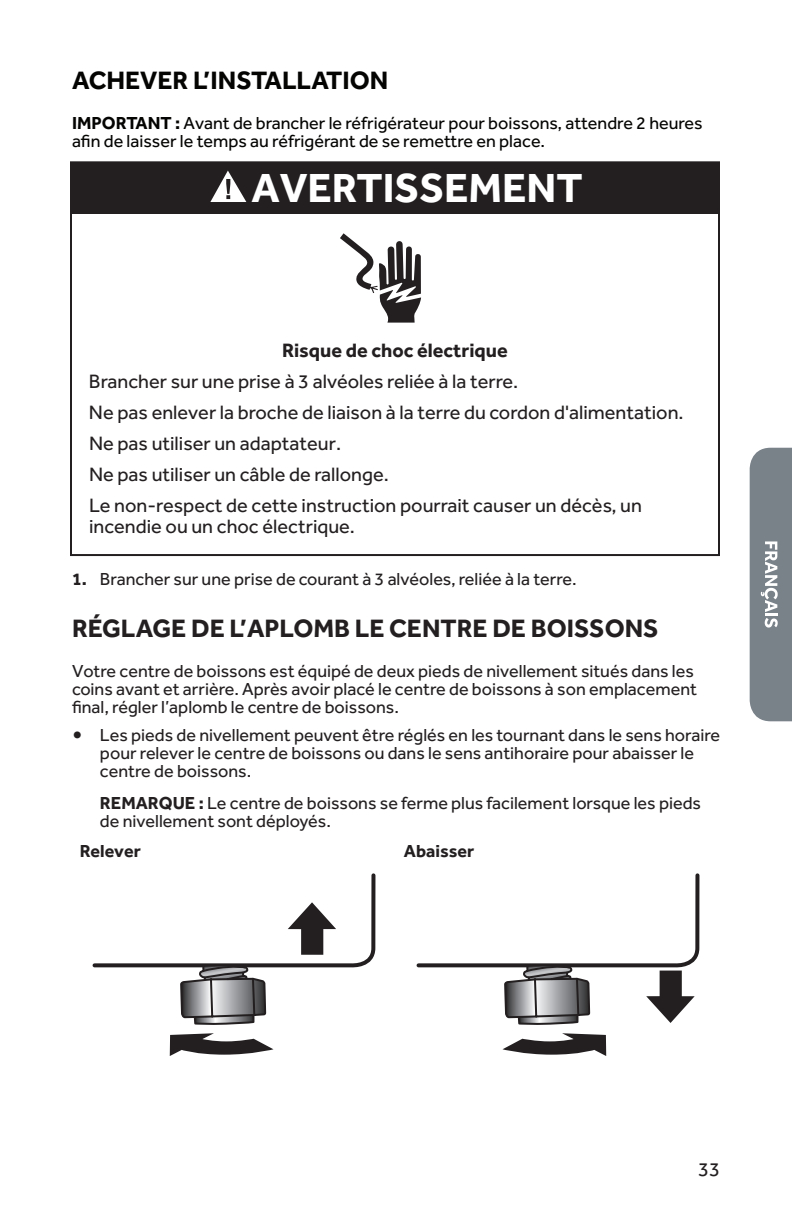
<style>
.page{position:relative;width:792px;height:1224px;background:#fff}
.page>*{position:absolute;margin:0;border:0;box-sizing:border-box;transform-origin:0 0}
.t1{font:700 42px "Effra";color:#fff}
.t2{font:700 26px "Effra";color:#231f20}
.t3{font:700 26px "Effra";color:#040503}
.t4{font:20px/31px "Effra";color:#231f20}
.t5{font:700 20px "Effra";color:#231f20}
.t6{font:18px/18px "Effra";color:#231f20}
.t7{font:18px/18px "Effra";color:#040503}
.t8{font:700 18px "Effra";color:#231f20}
.s1{font-weight:700}
.s2{font-weight:700;font-size:24px}
</style>
<div class="page">
<svg style="left:750px;top:448px;width:42px;height:273px;background:#818890"></svg>
<svg style="left:340px;top:233px;width:81px;height:90px"></svg>
<div style="left:71px;top:162px;width:648px;height:52px;background:#231f20"></div>
<svg style="left:210px;top:171px;width:36px;height:31px"></svg>
<svg style="left:93px;top:873px;width:282px;height:183px"></svg>
<svg style="left:417px;top:873px;width:282px;height:183px"></svg>
<h2 class="t3" style="left:72px;top:65px;width:318px">ACHEVER L’INSTALLATION</h2>
<p class="t7" style="left:72px;top:114px;width:632px"><span class="s1">IMPORTANT :</span> Avant de brancher le réfrigérateur pour boissons, attendre 2 heures afin de laisser le temps au réfrigérant de se remettre en place.</p>
<h1 class="t1" style="left:251px;top:162px;width:333px">AVERTISSEMENT</h1>
<p class="t5" style="left:282px;top:338px;width:227px">Risque de choc électrique</p>
<p class="t4" style="left:89px;top:365px;width:596px">Brancher sur une prise à 3 alvéoles reliée à la terre.<br>Ne pas enlever la broche de liaison à la terre du cordon d'alimentation.<br>Ne pas utiliser un adaptateur.<br>Ne pas utiliser un câble de rallonge.<br>Le non-respect de cette instruction pourrait causer un décès, un</p>
<p class="t4" style="left:89px;top:510px;width:268px">incendie ou un choc électrique.</p>
<p class="t6" style="left:72px;top:570px;width:506px"><span class="s1">1.</span> Brancher sur une prise de courant à 3 alvéoles, reliée à la terre.</p>
<h2 class="t2" style="left:72px;top:613px;width:588px">RÉGLAGE DE L’APLOMB LE CENTRE DE BOISSONS</h2>
<p class="t6" style="left:72px;top:662px;width:627px">Votre centre de boissons est équipé de deux pieds de nivellement situés dans les coins avant et arrière. Après avoir placé le centre de boissons à son emplacement final, régler l’aplomb le centre de boissons.</p>
<p class="t6" style="left:100px;top:726px;width:622px;text-indent:-28px"><span class="s2">•</span> Les pieds de nivellement peuvent être réglés en les tournant dans le sens horaire pour relever le centre de boissons ou dans le sens antihoraire pour abaisser le centre de boissons.</p>
<p class="t6" style="left:100px;top:794px;width:603px"><span class="s1">REMARQUE :</span> Le centre de boissons se ferme plus facilement lorsque les pieds de nivellement sont déployés.</p>
<p class="t8" style="left:80px;top:840px;width:62px">Relever</p>
<p class="t8" style="left:404px;top:840px;width:72px">Abaisser</p>
<p class="t4" style="left:698px;top:1153px;width:23px">33</p>
</div>
